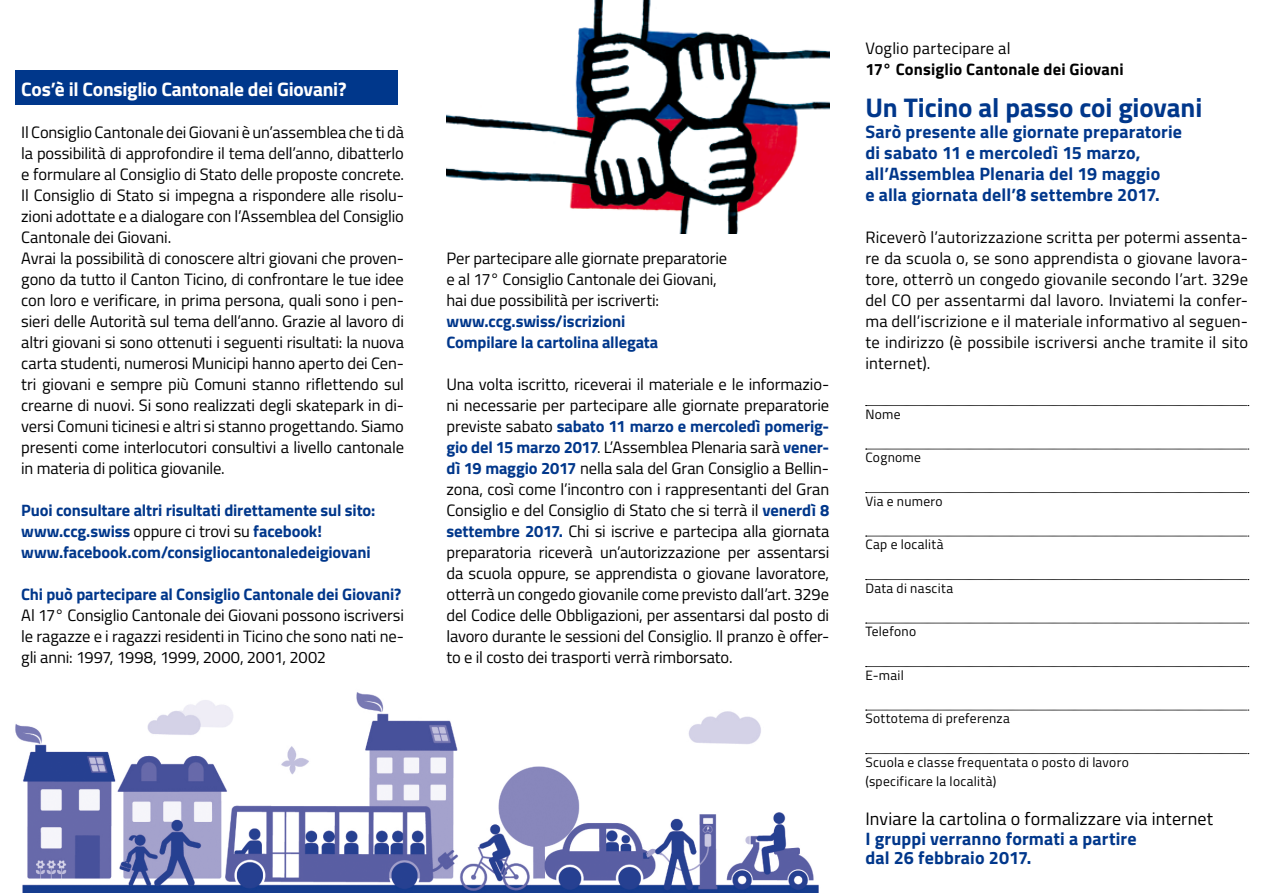
<style>
.page{position:relative;width:1263px;height:893px;background:#fff}
.page>*{position:absolute;margin:0;border:0;box-sizing:border-box;transform-origin:0 0}
.t1{font:700 27px "Titillium Web";letter-spacing:-.005em;color:#00378b}
.t2{font:700 19.5px "Titillium Web";letter-spacing:-.015em;color:#fff}
.t3{font:700 18px/21px "Titillium Web";letter-spacing:.01em;color:#00378b}
.t4{font:18px "Titillium Web";letter-spacing:.01em;color:#000}
.t5{font:16.5px/21px "Titillium Web";letter-spacing:-.01em;color:#000;text-align:justify}
.t6{font:700 16.5px/21px "Titillium Web";letter-spacing:-.01em;color:#00378b}
.t7{font:700 16.5px "Titillium Web";letter-spacing:.01em;color:#000}
.t8{font:16.5px "Titillium Web";letter-spacing:.015em;color:#000}
.t9{font:13.5px/19.5px "Titillium Web";letter-spacing:.02em;color:#000}
.s1{font-weight:400;color:#000}
.s2{font-weight:700;color:#00378b}
</style>
<div class="page">
<img style="left:446px;top:0;width:383px;height:234px">
<img style="left:15px;top:692px;width:804px;height:201px">
<div style="left:15px;top:71px;width:383px;height:34px;background:#00378b"></div>
<svg style="left:866px;top:405px;width:383px;height:1px"></svg>
<svg style="left:866px;top:449px;width:383px;height:1px"></svg>
<svg style="left:866px;top:492px;width:383px;height:1px"></svg>
<svg style="left:866px;top:536px;width:383px;height:1px"></svg>
<svg style="left:866px;top:579px;width:383px;height:1px"></svg>
<svg style="left:866px;top:623px;width:383px;height:1px"></svg>
<svg style="left:866px;top:666px;width:383px;height:1px"></svg>
<svg style="left:866px;top:710px;width:383px;height:1px"></svg>
<svg style="left:866px;top:753px;width:383px;height:1px"></svg>
<p class="t2" style="left:21px;top:74px;width:327px">Cos’è il Consiglio Cantonale dei Giovani?</p>
<p class="t5" style="left:21px;top:121px;width:384px;text-align:left">Il Consiglio Cantonale dei Giovani è un’assemblea che ti dà la possibilità di approfondire il tema dell’anno, dibatterlo e formulare al Consiglio di Stato delle proposte concrete.<br>Il Consiglio di Stato si impegna a rispondere alle risolu&shy;zioni adottate e a dialogare con l’Assemblea del Consiglio Cantonale dei Giovani.<br>Avrai la possibilità di conoscere altri giovani che proven&shy;gono da tutto il Canton Ticino, di confrontare le tue idee con loro e verificare, in prima persona, quali sono i pen&shy;sieri delle Autorità sul tema dell’anno. Grazie al lavoro di altri giovani si sono ottenuti i seguenti risultati: la nuova carta studenti, numerosi Municipi hanno aperto dei Cen&shy;tri giovani e sempre più Comuni stanno riflettendo sul crearne di nuovi. Si sono realizzati degli skatepark in di&shy;versi Comuni ticinesi e altri si stanno progettando. Siamo presenti come interlocutori consultivi a livello cantonale in materia di politica giovanile.</p>
<p class="t6" style="left:21px;top:499px;width:356px">Puoi consultare altri risultati direttamente sul sito: www.ccg.swiss <span class="s1">oppure ci trovi su</span> facebook! www.facebook.com/consigliocantonaledeigiovani</p>
<p class="t6" style="left:21px;top:583px;width:382px">Chi può partecipare al Consiglio Cantonale dei Giovani?</p>
<p class="t5" style="left:21px;top:604px;width:384px">Al 17° Consiglio Cantonale dei Giovani possono iscriversi le ragazze e i ragazzi residenti in Ticino che sono nati ne&shy;gli anni: 1997, 1998, 1999, 2000, 2001, 2002</p>
<p class="t5" style="left:446px;top:247px;width:282px;text-align:left">Per partecipare alle giornate preparatorie e al 17° Consiglio Cantonale dei Giovani, hai due possibilità per iscriverti:</p>
<p class="t6" style="left:446px;top:310px;width:213px">www.ccg.swiss/iscrizioni<br>Compilare la cartolina allegata</p>
<p class="t5" style="left:446px;top:373px;width:384px">Una volta iscritto, riceverai il materiale e le informazio&shy;ni necessarie per partecipare alle giornate preparatorie previste sabato <span class="s2">sabato 11 marzo e mercoledì pomerig&shy;gio del 15 marzo 2017</span>. L’Assemblea Plenaria sarà <span class="s2">vener&shy;dì 19 maggio 2017</span> nella sala del Gran Consiglio a Bellin&shy;zona, così come l’incontro con i rappresentanti del Gran Consiglio e del Consiglio di Stato che si terrà il <span class="s2">venerdì 8 settembre 2017.</span> Chi si iscrive e partecipa alla giornata preparatoria riceverà un’autorizzazione per assentarsi da scuola oppure, se apprendista o giovane lavoratore, otterrà un congedo giovanile come previsto dall’art. 329e del Codice delle Obbligazioni, per assentarsi dal posto di lavoro durante le sessioni del Consiglio. Il pranzo è offer&shy;to e il costo dei trasporti verrà rimborsato.</p>
<p class="t8" style="left:865px;top:36px;width:147px">Voglio partecipare al</p>
<p class="t7" style="left:865px;top:57px;width:260px">17° Consiglio Cantonale dei Giovani</p>
<h1 class="t1" style="left:865px;top:87px;width:338px">Un Ticino al passo coi giovani</h1>
<p class="t3" style="left:865px;top:120px;width:318px">Sarò presente alle giornate preparatorie di sabato 11 e mercoledì 15 marzo, all’Assemblea Plenaria del 19 maggio<br>e alla giornata dell’8 settembre 2017.</p>
<p class="t5" style="left:865px;top:226px;width:384px">Riceverò l’autorizzazione scritta per potermi assenta&shy;re da scuola o, se sono apprendista o giovane lavora&shy;tore, otterrò un congedo giovanile secondo l’art. 329e del CO per assentarmi dal lavoro. Inviatemi la confer&shy;ma dell’iscrizione e il materiale informativo al seguen&shy;te indirizzo (è possibile iscriversi anche tramite il sito internet).</p>
<p class="t9" style="left:865px;top:403px;width:37px">Nome</p>
<p class="t9" style="left:865px;top:447px;width:57px">Cognome</p>
<p class="t9" style="left:865px;top:490px;width:79px">Via e numero</p>
<p class="t9" style="left:865px;top:534px;width:80px">Cap e località</p>
<p class="t9" style="left:865px;top:577px;width:89px">Data di nascita</p>
<p class="t9" style="left:865px;top:621px;width:52px">Telefono</p>
<p class="t9" style="left:865px;top:664px;width:40px">E-mail</p>
<p class="t9" style="left:865px;top:708px;width:146px">Sottotema di preferenza</p>
<p class="t9" style="left:865px;top:751px;width:265px">Scuola e classe frequentata o posto di lavoro (specificare la località)</p>
<p class="t4" style="left:865px;top:806px;width:349px">Inviare la cartolina o formalizzare via internet</p>
<p class="t3" style="left:865px;top:828px;width:273px;line-height:19.5px">I gruppi verranno formati a partire dal 26 febbraio 2017.</p>
</div>
